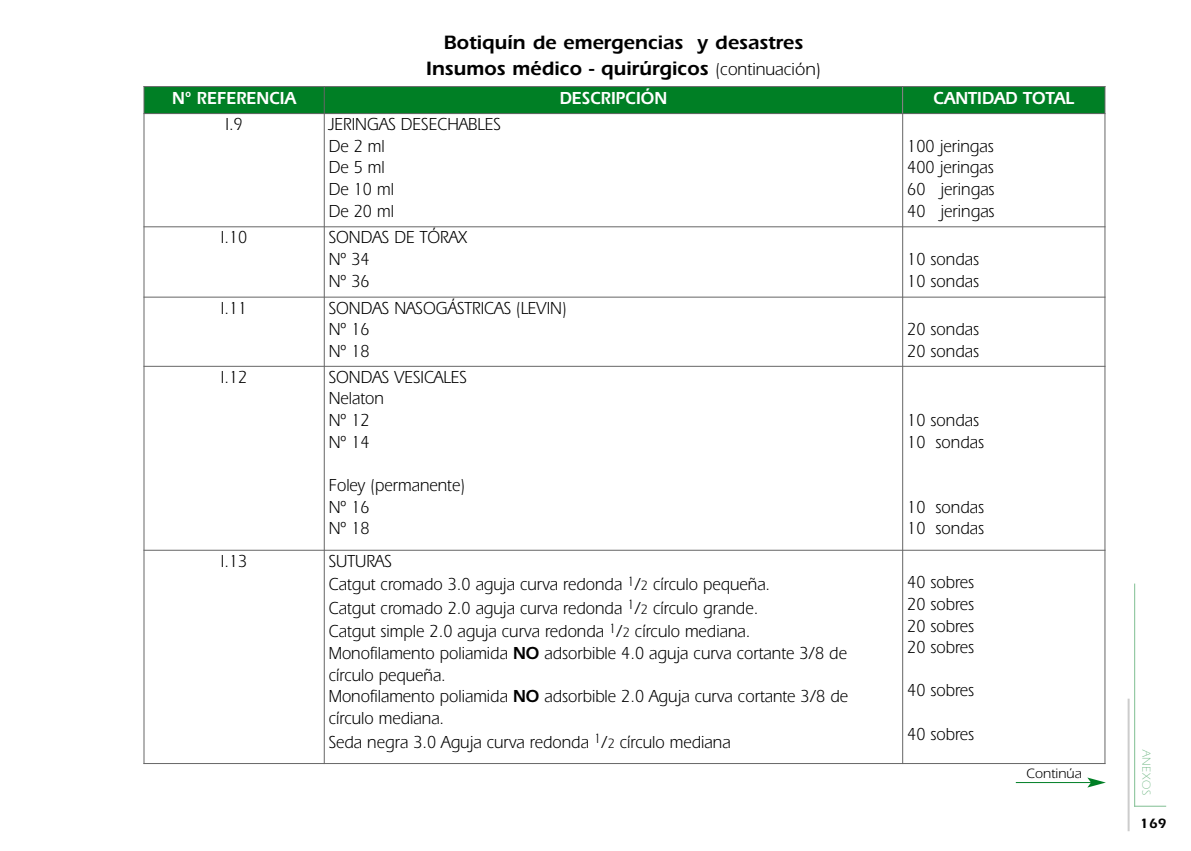
<style>
.page{position:relative;width:1191px;height:851px;background:#fff}
.page>*{position:absolute;margin:0;border:0;box-sizing:border-box;transform-origin:0 0}
.t1{font:600 20px/26px "Itc Eras";color:#000;text-align:center}
.t2{font:18px/21.6px "Itc Eras";color:#000;scale:.9 1}
.t3{font:600 18px "Itc Eras";color:#fff;scale:.9 1}
.t4{font:14px "Itc Eras";color:#000}
.t5{font:600 14px "Itc Eras";color:#000}
.t6{font:300 12px "Itc Eras";letter-spacing:.055em;color:#66b27c}
.s1{font-weight:400;font-size:18px}
.s2{font-size:14px}
.s3{font-weight:600}
</style>
<div class="page">
<hr style="left:1015px;top:781px;width:75px;height:1px;background:#007f25">
<svg style="left:1087px;top:777px;width:18px;height:10px"></svg>
<div style="left:144px;top:87px;width:180px;height:26px;background:#007f25"></div>
<div style="left:325px;top:87px;width:577px;height:26px;background:#007f25"></div>
<div style="left:903px;top:87px;width:201px;height:26px;background:#007f25"></div>
<hr style="left:143px;top:86px;width:1px;height:678px;background:#666">
<hr style="left:324px;top:86px;width:1px;height:678px;background:#666">
<hr style="left:902px;top:86px;width:1px;height:678px;background:#666">
<hr style="left:1104px;top:86px;width:1px;height:678px;background:#666">
<hr style="left:143px;top:86px;width:962px;height:1px;background:#666">
<hr style="left:143px;top:113px;width:962px;height:1px;background:#666">
<hr style="left:143px;top:226px;width:962px;height:1px;background:#666">
<hr style="left:143px;top:296px;width:962px;height:1px;background:#666">
<hr style="left:143px;top:366px;width:962px;height:1px;background:#666">
<hr style="left:143px;top:549px;width:962px;height:1px;background:#666">
<hr style="left:143px;top:763px;width:962px;height:1px;background:#666">
<hr style="left:1134px;top:805px;width:32px;height:1px;background:#80bf92">
<hr style="left:1127px;top:698px;width:2px;height:133px;background:#ccc">
<hr style="left:1134px;top:583px;width:1px;height:223px;background:#80bf92">
<p class="t1" style="left:426px;top:32px;width:396px">Botiquín de emergencias y desastres<br>Insumos médico - quirúrgicos <span class="s1">(continuación)</span></p>
<p class="t3" style="left:172px;top:92px;width:139px">Nº REFERENCIA</p>
<p class="t3" style="left:560px;top:92px;width:121px">DESCRIPCIÓN</p>
<p class="t3" style="left:933px;top:92px;width:157px">CANTIDAD TOTAL</p>
<p class="t2" style="left:225px;top:115px;width:21px">I.9</p>
<p class="t2" style="left:329px;top:115px;width:193px">JERINGAS DESECHABLES<br>De 2 ml<br>De 5 ml<br>De 10 ml<br>De 20 ml</p>
<p class="t2" style="left:907px;top:137px;width:99px;text-align:justify">100 jeringas 400 jeringas 60 jeringas 40 jeringas</p>
<p class="t2" style="left:221px;top:228px;width:31px">I.10</p>
<p class="t2" style="left:329px;top:228px;width:155px">SONDAS DE TÓRAX<br>Nº 34<br>Nº 36</p>
<p class="t2" style="left:221px;top:299px;width:31px">I.11</p>
<p class="t2" style="left:329px;top:299px;width:266px">SONDAS NASOGÁSTRICAS (LEVIN)<br>Nº 16<br>Nº 18</p>
<p class="t2" style="left:221px;top:368px;width:31px">I.12</p>
<p class="t2" style="left:329px;top:368px;width:155px">SONDAS VESICALES<br>Nelaton<br>Nº 12<br>Nº 14</p>
<p class="t2" style="left:329px;top:476px;width:153px">Foley (permanente)<br>Nº 16<br>Nº 18</p>
<p class="t2" style="left:221px;top:552px;width:31px">I.13</p>
<p class="t2" style="left:329px;top:551px;width:492px;line-height:23.6px">SUTURAS<br>Catgut cromado 3.0 aguja curva redonda <sup>1</sup>/<span class="s2">2</span> círculo pequeña.<br>Catgut cromado 2.0 aguja curva redonda <sup>1</sup>/<span class="s2">2</span> círculo grande.<br>Catgut simple 2.0 aguja curva redonda <sup>1</sup>/<span class="s2">2</span> círculo mediana.</p>
<p class="t2" style="left:329px;top:644px;width:578px">Monofilamento poliamida <span class="s3">NO</span> adsorbible 4.0 aguja curva cortante 3/8 de círculo pequeña.<br>Monofilamento poliamida <span class="s3">NO</span> adsorbible 2.0 Aguja curva cortante 3/8 de círculo mediana.</p>
<p class="t2" style="left:329px;top:732px;width:448px">Seda negra 3.0 Aguja curva redonda <sup>1</sup>/<span class="s2">2</span> círculo mediana</p>
<p class="t2" style="left:907px;top:250px;width:81px">10 sondas<br>10 sondas</p>
<p class="t2" style="left:907px;top:320px;width:81px">20 sondas<br>20 sondas</p>
<p class="t2" style="left:907px;top:411px;width:87px">10 sondas<br>10 sondas</p>
<p class="t2" style="left:907px;top:497px;width:87px">10 sondas<br>10 sondas</p>
<p class="t2" style="left:907px;top:573px;width:76px;text-align:justify">40 sobres 20 sobres 20 sobres 20 sobres</p>
<p class="t2" style="left:907px;top:681px;width:76px">40 sobres</p>
<p class="t2" style="left:907px;top:724px;width:76px">40 sobres</p>
<p class="t4" style="left:1026px;top:768px;width:57px">Continúa</p>
<p class="t6" style="left:1150px;top:749px;width:47px;rotate:90deg">ANEXOS</p>
<p class="t5" style="left:1140px;top:818px;width:28px">169</p>
</div>
